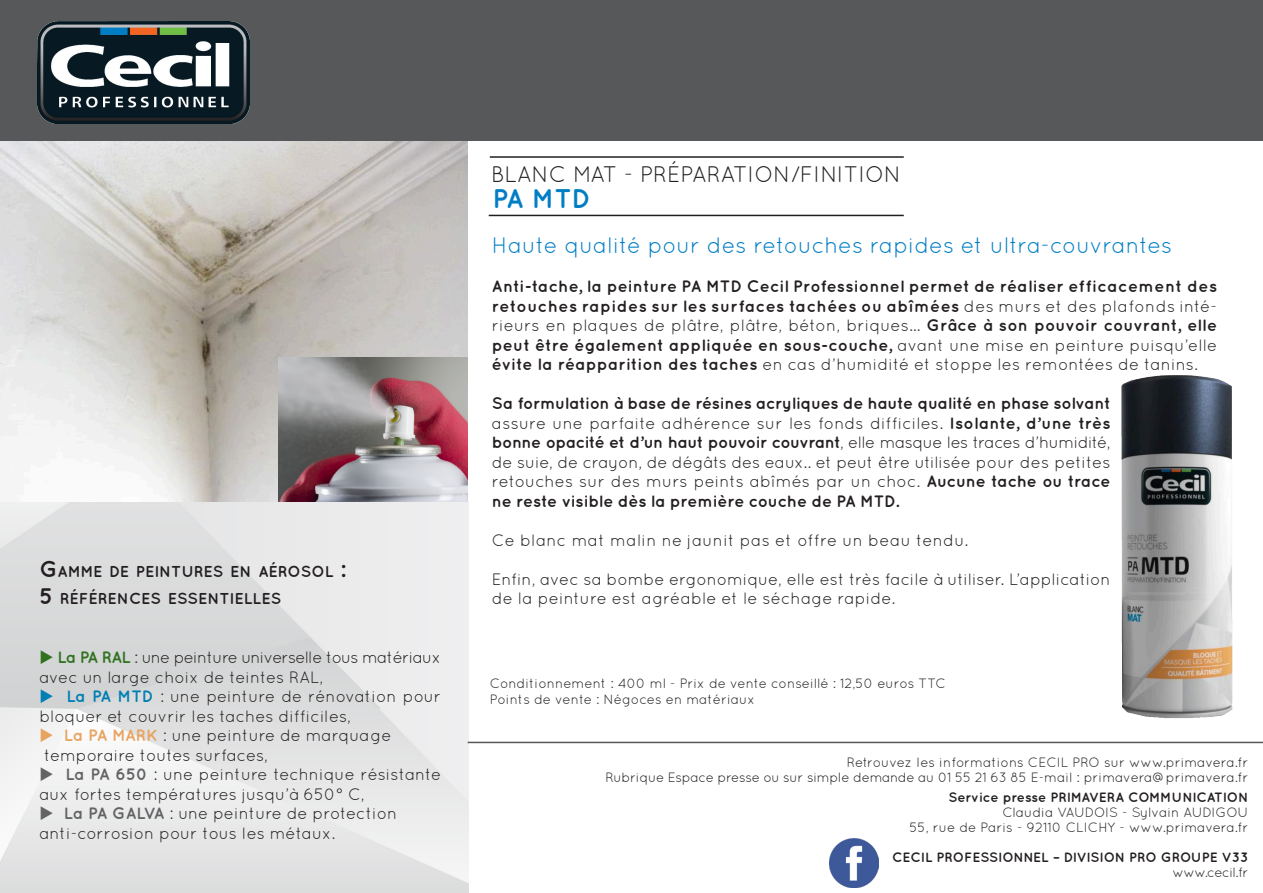
<style>
.page{position:relative;width:1263px;height:893px;background:#fff}
.page>*{position:absolute;margin:0;border:0;box-sizing:border-box;transform-origin:0 0}
.t1{font:700 27px "Quicksand";color:#007ec5}
.t2{font:22.5px "Quicksand";letter-spacing:-.005em;color:#007ec5}
.t3{font:22.5px "Quicksand";color:#231f20}
.t4{font:16.5px/19.5px "Quicksand";color:#231f20}
.t5{font:700 16.5px/19.5px "Quicksand";letter-spacing:.01em;color:#231f20;text-align:justify}
.t6{font:16.5px/19.5px "Quicksand";letter-spacing:-.04em;color:#231f20}
.t7{font:16.5px "Quicksand";letter-spacing:.02em;color:#231f20}
.t8{font:700 15.75px "Quicksand";color:#231f20}
.t9{font:13.5px "Quicksand";color:#231f20}
.t10{font:13.5px "Quicksand";letter-spacing:-.02em;color:#231f20}
.t11{font:700 13.5px "Quicksand";color:#231f20}
.t12{font:13.5px "Quicksand";letter-spacing:-.04em;color:#231f20}
.s1{font-size:22.5px}
.s2{color:#317221}
.s3{font-weight:700;color:#317221}
.s4{color:#007fb3}
.s5{font-weight:700;color:#007fb3}
.s6{color:#e8a360}
.s7{font-weight:700;color:#e8a360}
.s8{color:#636366}
.s9{font-weight:700;color:#636366}
.s10{font-weight:400}
.s11{font-weight:700}
</style>
<div class="page">
<img style="left:0;top:140px;width:469px;height:753px">
<hr style="left:468px;top:742px;width:795px;height:1px;background:#57585a">
<img style="left:830px;top:839px;width:48px;height:48px">
<hr style="left:489px;top:215px;width:415px;height:1px;background:#231f20">
<hr style="left:490px;top:156px;width:414px;height:2px;background:#231f20">
<div style="left:0;top:0;width:1263px;height:140px;background:#57585a"></div>
<img style="left:37px;top:21px;width:212px;height:102px">
<img style="left:278px;top:357px;width:190px;height:145px">
<img style="left:1121px;top:375px;width:112px;height:343px">
<p class="t8" style="left:39px;top:562px;width:308px"><span class="s1">G</span>AMME DE PEINTURES EN AÉROSOL <span class="s1">:</span></p>
<p class="t8" style="left:39px;top:589px;width:243px"><span class="s1">5</span> RÉFÉRENCES ESSENTIELLES</p>
<p class="t6" style="left:39px;top:647px;width:403px"><span class="s2">◆</span> <span class="s3">La PA RAL</span> : une peinture universelle tous matériaux avec un large choix de teintes RAL,</p>
<p class="t4" style="left:39px;top:686px;width:403px"><span class="s4">◆</span> <span class="s5">La PA MTD</span> : une peinture de rénovation pour bloquer et couvrir les taches difficiles,</p>
<p class="t4" style="left:39px;top:725px;width:354px"><span class="s6">◆</span> <span class="s7">La PA MARK</span> : une peinture de marquage</p>
<p class="t4" style="left:44px;top:745px;width:225px">temporaire toutes surfaces,</p>
<p class="t4" style="left:39px;top:764px;width:403px"><span class="s8">◆</span> <span class="s9">La PA 650</span> : une peinture technique résistante aux fortes températures jusqu’à 650° C,</p>
<p class="t4" style="left:39px;top:803px;width:360px"><span class="s8">◆</span> <span class="s9">La PA GALVA</span> : une peinture de protection</p>
<p class="t4" style="left:39px;top:823px;width:297px">anti-corrosion pour tous les métaux.</p>
<p class="t3" style="left:491px;top:162px;width:412px">BLANC MAT - PRÉPARATION/FINITION</p>
<p class="t1" style="left:492px;top:183px;width:100px">PA MTD</p>
<p class="t2" style="left:492px;top:233px;width:682px">Haute qualité pour des retouches rapides et ultra-couvrantes</p>
<p class="t5" style="left:492px;top:276px;width:727px">Anti-tache, la peinture PA MTD Cecil Professionnel permet de réaliser efficacement des retouches rapides sur les surfaces tachées ou abîmées <span class="s10">des murs et des plafonds inté&shy;rieurs en plaques de plâtre, plâtre, béton, briques…</span> Grâce à son pouvoir couvrant, elle peut être également appliquée en sous-couche, <span class="s10">avant une mise en peinture puisqu’elle </span>évite la réapparition des taches <span class="s10">en cas d’humidité et stoppe les remontées de tanins.</span></p>
<p class="t4" style="left:492px;top:394px;width:620px;text-align:justify"><span class="s11">Sa formulation à base de résines acryliques de haute qualité en phase solvant </span>assure une parfaite adhérence sur les fonds difficiles. <span class="s11">Isolante, d’une très bonne opacité et d’un haut pouvoir couvrant</span>, elle masque les traces d’humidité, de suie, de crayon, de dégâts des eaux.. et peut être utilisée pour des petites retouches sur des murs peints abîmés par un choc. <span class="s11">Aucune tache ou trace ne reste visible dès la première couche de PA MTD.</span></p>
<p class="t7" style="left:492px;top:531px;width:478px">Ce blanc mat malin ne jaunit pas et offre un beau tendu.</p>
<p class="t4" style="left:492px;top:569px;width:620px">Enfin, avec sa bombe ergonomique, elle est très facile à utiliser. L’application de la peinture est agréable et le séchage rapide.</p>
<p class="t9" style="left:490px;top:675px;width:457px">Conditionnement : 400 ml - Prix de vente conseillé : 12,50 euros TTC</p>
<p class="t9" style="left:490px;top:692px;width:267px">Points de vente : Négoces en matériaux</p>
<p class="t9" style="left:847px;top:755px;width:403px">Retrouvez les informations CECIL PRO sur www.primavera.fr</p>
<p class="t10" style="left:605px;top:770px;width:645px">Rubrique Espace presse ou sur simple demande au 01 55 21 63 85 E-mail : primavera@primavera.fr</p>
<p class="t11" style="left:948px;top:789px;width:301px">Service presse PRIMAVERA COMMUNICATION</p>
<p class="t9" style="left:1002px;top:804px;width:248px">Claudia VAUDOIS - Sylvain AUDIGOU</p>
<p class="t9" style="left:909px;top:819px;width:341px">55, rue de Paris - 92110 CLICHY - www.primavera.fr</p>
<p class="t11" style="left:892px;top:849px;width:358px">CECIL PROFESSIONNEL – DIVISION PRO GROUPE V33</p>
<p class="t12" style="left:1172px;top:864px;width:78px">www.cecil.fr</p>
</div>
